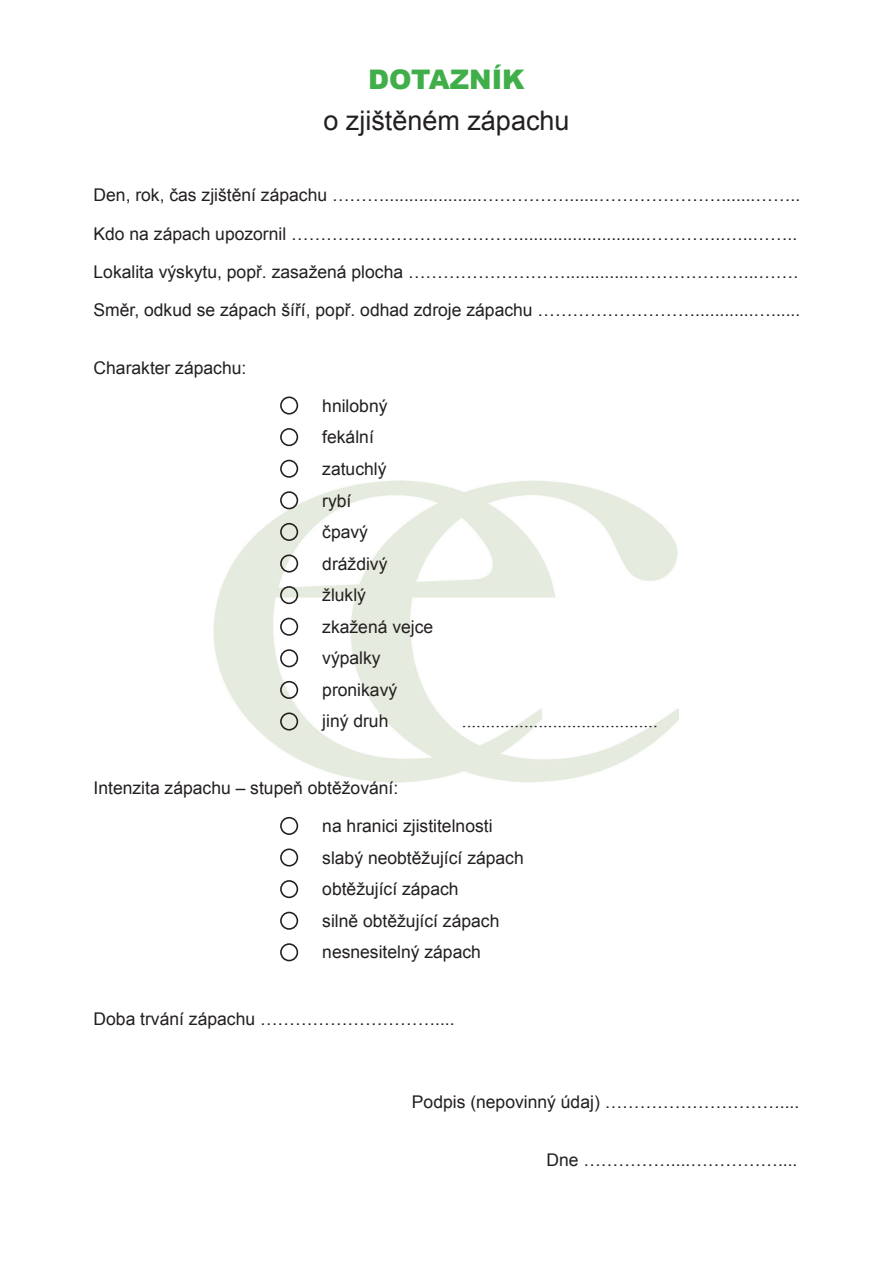
<style>
.page{position:relative;width:893px;height:1263px;background:#fff}
.page>*{position:absolute;margin:0;border:0;box-sizing:border-box;transform-origin:0 0}
.t1{font:27px "Arial";color:#231f20}
.t2{font:900 27px "Arial";color:#40ae49}
.t3{font:19.05px "Times New Roman";color:#231f20}
.t4{font:17.55px/31.5px "Arial";color:#231f20}
</style>
<div class="page">
<img style="left:213px;top:480px;width:466px;height:302px">
<div style="left:280px;top:396px;width:18px;height:19px;border:2px solid #231f20;border-radius:50%"></div>
<div style="left:280px;top:554px;width:18px;height:18px;border:2px solid #231f20;border-radius:50%"></div>
<div style="left:280px;top:649px;width:18px;height:18px;border:2px solid #231f20;border-radius:50%"></div>
<div style="left:280px;top:523px;width:18px;height:18px;border:2px solid #231f20;border-radius:50%"></div>
<div style="left:280px;top:491px;width:18px;height:18px;border:2px solid #231f20;border-radius:50%"></div>
<div style="left:280px;top:460px;width:18px;height:18px;border:2px solid #231f20;border-radius:50%"></div>
<div style="left:280px;top:618px;width:18px;height:18px;border:2px solid #231f20;border-radius:50%"></div>
<div style="left:280px;top:712px;width:18px;height:18px;border:2px solid #231f20;border-radius:50%"></div>
<div style="left:280px;top:428px;width:18px;height:18px;border:2px solid #231f20;border-radius:50%"></div>
<div style="left:280px;top:586px;width:18px;height:18px;border:2px solid #231f20;border-radius:50%"></div>
<div style="left:280px;top:681px;width:18px;height:18px;border:2px solid #231f20;border-radius:50%"></div>
<div style="left:280px;top:817px;width:18px;height:18px;border:2px solid #231f20;border-radius:50%"></div>
<div style="left:280px;top:943px;width:18px;height:18px;border:2px solid #231f20;border-radius:50%"></div>
<div style="left:280px;top:912px;width:18px;height:18px;border:2px solid #231f20;border-radius:50%"></div>
<div style="left:280px;top:880px;width:18px;height:18px;border:2px solid #231f20;border-radius:50%"></div>
<div style="left:280px;top:848px;width:18px;height:18px;border:2px solid #231f20;border-radius:50%"></div>
<h1 class="t2" style="left:368px;top:60px;width:158px">DOTAZNÍK</h1>
<h1 class="t1" style="left:323px;top:103px;width:248px">o zjištěném zápachu</h1>
<p class="t4" style="left:94px;top:176px;width:708px;line-height:38.2px">Den, rok, čas zjištění zápachu ………....................……………......………………….......……..<br>Kdo na zápach upozornil …………………………………..........................…………..…..……..<br>Lokalita výskytu, popř. zasažená plocha ………………………...............………………...…….<br>Směr, odkud se zápach šíří, popř. odhad zdroje zápachu ………………………............…......</p>
<p class="t4" style="left:94px;top:352px;width:154px">Charakter zápachu:</p>
<p class="t4" style="left:322px;top:390px;width:112px">hnilobný fekální zatuchlý<br>rybí<br>čpavý dráždivý žluklý zkažená vejce výpalky pronikavý<br>jiný druh</p>
<p class="t3" style="left:462px;top:708px;width:197px">.........................................</p>
<p class="t4" style="left:322px;top:769px;width:172px;line-height:38px;text-indent:-229px">Intenzita zápachu – stupeň obtěžování:<br>na hranici zjistitelnosti</p>
<p class="t4" style="left:322px;top:842px;width:203px">slabý neobtěžující zápach obtěžující zápach<br>silně obtěžující zápach nesnesitelný zápach</p>
<p class="t4" style="left:94px;top:1003px;width:363px">Doba trvání zápachu …………………………....</p>
<p class="t4" style="left:412px;top:1087px;width:389px">Podpis (nepovinný údaj) …………………………....</p>
<p class="t4" style="left:546px;top:1144px;width:253px">Dne ……………....……………....</p>
</div>
